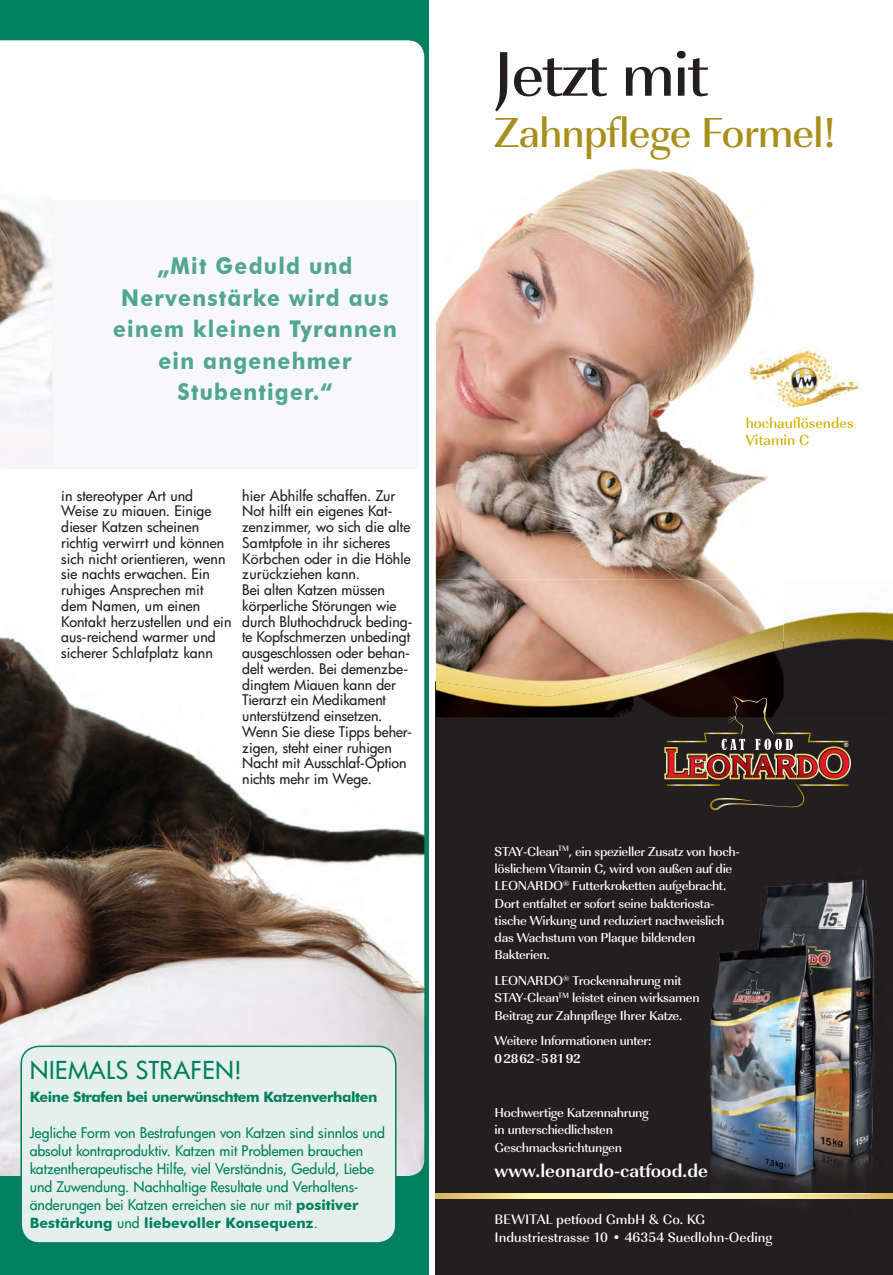
<style>
.page{position:relative;width:893px;height:1275px;background:#fff}
.page>*{position:absolute;margin:0;border:0;box-sizing:border-box;transform-origin:0 0}
.t1{font:500 65.4px "Imperial Std";letter-spacing:-.02em;color:#231f20}
.t2{font:500 43.5px "Imperial Std";letter-spacing:-.02em;color:#a88e1b}
.t3{font:500 24px "Futura";letter-spacing:.015em;color:#00805f}
.t4{font:700 23.1px/31.5px "Futura BT";letter-spacing:.06em;color:#4fa691;text-align:center;scale:.91 1}
.t5{font:700 19.05px "Imperial Std";color:#fff}
.t6{font:500 15.3px/17px "Imperial Std";color:#d4b005}
.t7{font:500 14.25px/15.8px "Futura";color:#231f20}
.t8{font:500 14.25px/18px "Futura";letter-spacing:-.005em;color:#00805f}
.t9{font:500 14.25px/17.7px "Imperial Std";color:#fff}
.t10{font:700 14.25px "Futura BT";letter-spacing:-.03em;color:#00805f}
.t11{font:700 14.25px "Futura BT";color:#00805f}
.t12{font:500 13.5px/17.2px "Imperial Std";letter-spacing:-.02em;color:#fff}
.t13{font:700 13.5px "Imperial Std";letter-spacing:-.02em;color:#fff}
.t14{font:700 5.85px "Arial";color:#fff}
.s1{font-family:"Futura BT";font-weight:700}
.s2{font-family:"Futura";font-weight:500}
</style>
<div class="page">
<div style="left:0;top:0;width:429px;height:1275px;background:#00805f"></div>
<svg style="left:0;top:40px;width:425px;height:1136px;background:#cfcbc8"></svg>
<img style="left:435px;top:168px;width:333px;height:412px">
<div style="left:435px;top:717px;width:457px;height:558px;background:#231f20"></div>
<svg style="left:435px;top:1194px;width:216px;height:4px"></svg>
<img style="left:783px;top:610px;width:109px;height:15px">
<img style="left:435px;top:580px;width:348px;height:61px">
<img style="left:783px;top:625px;width:109px;height:92px">
<img style="left:435px;top:641px;width:348px;height:76px">
<svg style="left:664px;top:696px;width:186px;height:114px;background:#463028"></svg>
<img style="left:678px;top:842px;width:214px;height:374px">
<img style="left:868px;top:1194px;width:24px;height:4px">
<img style="left:749px;top:344px;width:110px;height:71px">
<div style="left:651px;top:928px;width:217px;height:316px;background:#231f20"></div>
<img style="left:678px;top:928px;width:190px;height:288px">
<svg style="left:435px;top:1269px;width:5px;height:6px"></svg>
<div style="left:21px;top:1046px;width:374px;height:197px;background:#e5f0ec;border-radius:18px"></div>
<div style="left:20px;top:1045px;width:376px;height:198px;border:2px solid #00805f;border-radius:18px"></div>
<img style="left:0;top:50px;width:53px;height:419px">
<div style="left:53px;top:200px;width:365px;height:202px;background:#f8f7f9"></div>
<div style="left:53px;top:402px;width:365px;height:66px;background:#f8f7f9"></div>
<img style="left:52px;top:200px;width:1px;height:268px">
<svg style="left:884px;top:1268px;width:9px;height:7px"></svg>
<h3 class="t4" style="left:113px;top:250px;width:313px">„Mit Geduld und<br>Nervenstärke wird aus einem kleinen Tyrannen ein angenehmer<br>Stubentiger.“</h3>
<p class="t7" style="left:61px;top:487px;width:172px">in stereotyper Art und<br>Weise zu miauen. Einige dieser Katzen scheinen richtig verwirrt und können sich nicht orientieren, wenn sie nachts erwachen. Ein ruhiges Ansprechen mit dem Namen, um einen<br>Kontakt herzustellen und ein aus-reichend warmer und sicherer Schlafplatz kann</p>
<p class="t7" style="left:242px;top:487px;width:172px">hier Abhilfe schaffen. Zur<br>Not hilft ein eigenes Kat&shy;zenzimmer, wo sich die alte<br>Samtpfote in ihr sicheres<br>Körbchen oder in die Höhle zurückziehen kann.<br>Bei alten Katzen müssen körperliche Störungen wie durch Bluthochdruck beding&shy;te Kopfschmerzen unbedingt ausgeschlossen oder behan&shy;delt werden. Bei demenzbe&shy;dingtem Miauen kann der<br>Tierarzt ein Medikament unterstützend einsetzen.<br>Wenn Sie diese Tipps beher&shy;zigen, steht einer ruhigen<br>Nacht mit Ausschlaf-option nichts mehr im Wege.</p>
<h3 class="t3" style="left:30px;top:1054px;width:213px">NIEMALS STRAFEN!</h3>
<p class="t10" style="left:30px;top:1088px;width:349px">Keine Strafen bei unerwünschtem Katzenverhalten</p>
<p class="t8" style="left:30px;top:1123px;width:357px">Jegliche Form von Bestrafungen von Katzen sind sinnlos und absolut kontraproduktiv. Katzen mit Problemen brauchen katzentherapeutische Hilfe, viel Verständnis, Geduld, Liebe und Zuwendung. Nachhaltige Resultate und Verhaltens&shy;änderungen bei Katzen erreichen sie nur mit <span class="s1">positiver</span></p>
<p class="t11" style="left:30px;top:1214px;width:289px">Bestärkung <span class="s2">und</span> liebevoller Konsequenz<span class="s2">.</span></p>
<h1 class="t1" style="left:494px;top:35px;width:215px">Jetzt mit</h1>
<h2 class="t2" style="left:494px;top:107px;width:343px">Zahnpflege Formel!</h2>
<p class="t6" style="left:745px;top:415px;width:109px">hochauflösendes<br>Vitamin C</p>
<p class="t12" style="left:494px;top:843px;width:246px">STAY-Clean<sup>TM</sup>, ein spezieller Zusatz von hoch&shy;löslichem Vitamin C, wird von außen auf die LEONARDO<sup>®</sup> Futterkroketten aufgebracht.<br>Dort entfaltet er sofort seine bakteriosta&shy;tische Wirkung und reduziert nachweislich das Wachstum von Plaque bildenden Bakterien.</p>
<p class="t12" style="left:494px;top:972px;width:206px">LEONARDO<sup>®</sup> Trockennahrung mit<br>STAY-Clean<sup>TM</sup> leistet einen wirksamen<br>Beitrag zur Zahnpflege Ihrer Katze.</p>
<p class="t12" style="left:494px;top:1032px;width:158px">Weitere Informationen unter:</p>
<p class="t13" style="left:494px;top:1050px;width:88px">0 28 62 - 5 81 92</p>
<p class="t12" style="left:494px;top:1104px;width:155px">Hochwertige Katzennahrung in unterschiedlichsten<br>Geschmacksrichtungen</p>
<h3 class="t5" style="left:494px;top:1159px;width:215px">www.leonardo-catfood.de</h3>
<p class="t9" style="left:494px;top:1211px;width:279px">BEWITAL petfood GmbH &amp; Co. KG<br>Industriestrasse 10 • 46354 Suedlohn-Oeding</p>
<p class="t14" style="left:843px;top:742px;width:6px">®</p>
</div>
